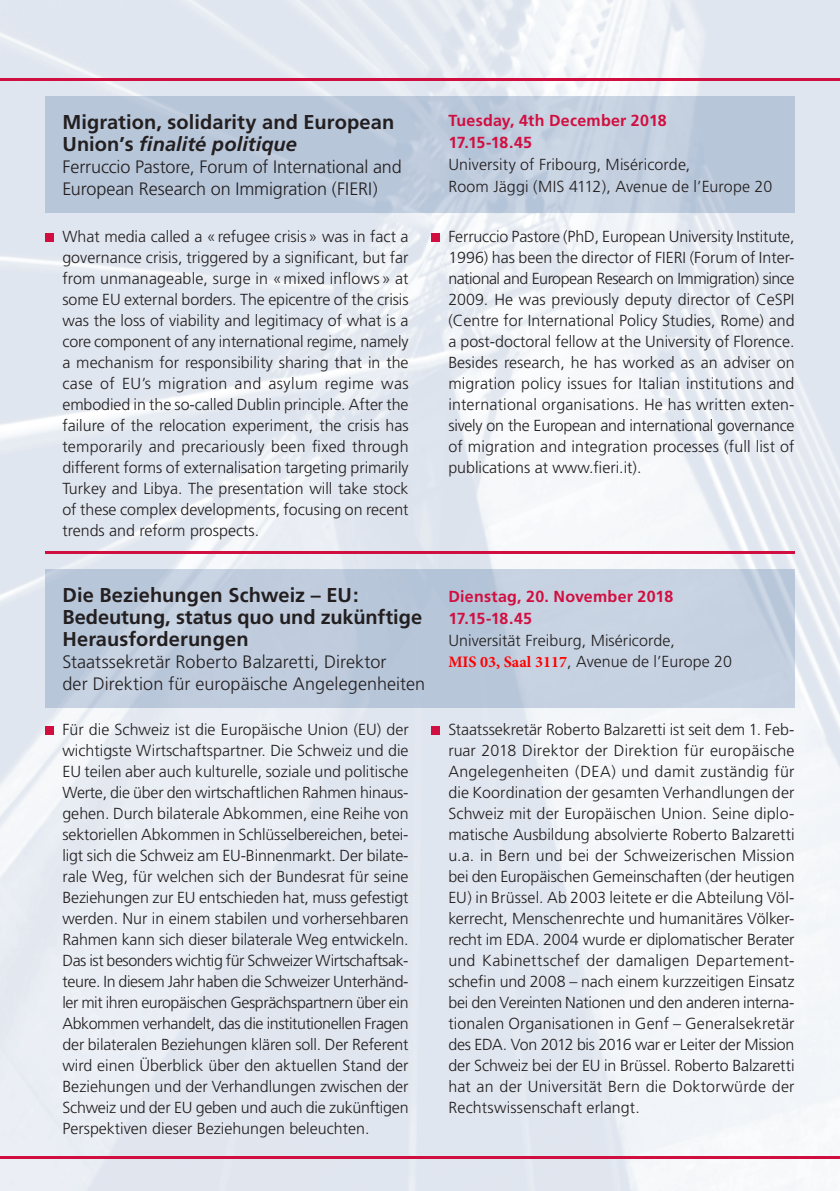
<style>
.page{position:relative;width:840px;height:1191px;background:#fff}
.page>*{position:absolute;margin:0;border:0;box-sizing:border-box;transform-origin:0 0}
.t1{font:700 20px/22px "Frutiger";letter-spacing:.005em;color:#231f20}
.t2{font:300 18px/22px "Frutiger";color:#231f20}
.t3{font:300 16px/21px "Frutiger";color:#231f20;text-align:justify}
.t4{font:700 16px/22px "Frutiger";letter-spacing:.015em;color:#d10e40}
.s1{font-style:italic}
.s2{font-family:"Minion Pro";font-weight:700;color:#f00}
</style>
<div class="page">
<img style="left:0;top:0;width:839px;height:139px">
<img style="left:0;top:139px;width:69px;height:1052px">
<img style="left:770px;top:139px;width:69px;height:1052px">
<img style="left:69px;top:213px;width:701px;height:356px">
<img style="left:69px;top:707px;width:701px;height:484px">
<hr style="left:0;top:78px;width:839px;height:2px;background:#d10e40">
<hr style="left:0;top:1157px;width:839px;height:2px;background:#d10e40">
<img style="left:45px;top:96px;width:749px;height:117px">
<div style="left:45px;top:233px;width:9px;height:9px;background:#d10e40"></div>
<div style="left:431px;top:233px;width:8px;height:9px;background:#d10e40"></div>
<hr style="left:45px;top:552px;width:749px;height:2px;background:#d10e40">
<div style="left:45px;top:726px;width:9px;height:9px;background:#d10e40"></div>
<div style="left:431px;top:726px;width:8px;height:9px;background:#d10e40"></div>
<p class="t1" style="left:62px;top:111px;width:333px">Migration, solidarity and European<br>Union’s <span class="s1">finalité politique</span></p>
<p class="t2" style="left:62px;top:156px;width:341px">Ferruccio Pastore, Forum of International and<br>European Research on Immigration (FIERI)</p>
<p class="t4" style="left:448px;top:109px;width:220px">Tuesday, 4th December 2018<br>17.15-18.45</p>
<p class="t3" style="left:448px;top:153px;width:325px;line-height:22px">University of Fribourg, Miséricorde,<br>Room Jäggi (MIS 4112), Avenue de l’Europe 20</p>
<p class="t3" style="left:62px;top:226px;width:347px">What media called a « refugee crisis » was in fact a governance crisis, triggered by a significant, but far from unmanageable, surge in « mixed inflows » at some EU external borders. The epicentre of the crisis was the loss of viability and legitimacy of what is a core component of any international regime, namely a mechanism for responsibility sharing that in the case of EU’s migration and asylum regime was embodied in the so-called Dublin principle. After the failure of the relocation experiment, the crisis has temporarily and precariously been fixed through different forms of externalisation targeting primarily Turkey and Libya. The presentation will take stock of these complex developments, focusing on recent trends and reform prospects.</p>
<p class="t3" style="left:448px;top:226px;width:347px">Ferruccio Pastore (PhD, European University Institute, 1996) has been the director of FIERI (Forum of Inter&shy;national and European Research on Immigration) since 2009. He was previously deputy director of CeSPI (Centre for International Policy Studies, Rome) and a post-doctoral fellow at the University of Florence.<br>Besides research, he has worked as an adviser on migration policy issues for Italian institutions and international organisations. He has written exten&shy;sively on the European and international governance of migration and integration processes (full list of publications at www.fieri.it).</p>
<p class="t1" style="left:62px;top:584px;width:361px">Die Beziehungen Schweiz – EU:<br>Bedeutung, status quo und zukünftige<br>Herausforderungen</p>
<p class="t2" style="left:62px;top:651px;width:364px">Staatssekretär Roberto Balzaretti, Direktor<br>der Direktion für europäische Angelegenheiten</p>
<p class="t4" style="left:448px;top:585px;width:226px">Dienstag, 20. November 2018<br>17.15-18.45</p>
<p class="t3" style="left:448px;top:630px;width:285px">Universität Freiburg, Miséricorde,<br><span class="s2">MIS 03, Saal 3117</span>, Avenue de l’Europe 20</p>
<p class="t3" style="left:62px;top:719px;width:347px">Für die Schweiz ist die Europäische Union (EU) der wichtigste Wirtschaftspartner. Die Schweiz und die EU teilen aber auch kulturelle, soziale und politische Werte, die über den wirtschaftlichen Rahmen hinaus&shy;gehen. Durch bilaterale Abkommen, eine Reihe von sektoriellen Abkommen in Schlüsselbereichen, betei&shy;ligt sich die Schweiz am EU-Binnenmarkt. Der bilate&shy;rale Weg, für welchen sich der Bundesrat für seine Beziehungen zur EU entschieden hat, muss gefestigt werden. Nur in einem stabilen und vorhersehbaren Rahmen kann sich dieser bilaterale Weg entwickeln.<br>Das ist besonders wichtig für Schweizer Wirtschaftsak&shy;teure. In diesem Jahr haben die Schweizer Unterhänd&shy;ler mit ihren europäischen Gesprächspartnern über ein Abkommen verhandelt, das die institutionellen Fragen der bilateralen Beziehungen klären soll. Der Referent wird einen Überblick über den aktuellen Stand der Beziehungen und der Verhandlungen zwischen der Schweiz und der EU geben und auch die zukünftigen Perspektiven dieser Beziehungen beleuchten.</p>
<p class="t3" style="left:448px;top:719px;width:347px">Staatssekretär Roberto Balzaretti ist seit dem 1. Feb&shy;ruar 2018 Direktor der Direktion für europäische Angelegenheiten (DEA) und damit zuständig für die Koordination der gesamten Verhandlungen der Schweiz mit der Europäischen Union. Seine diplo&shy;matische Ausbildung absolvierte Roberto Balzaretti u.a. in Bern und bei der Schweizerischen Mission bei den Europäischen Gemeinschaften (der heutigen EU) in Brüssel. Ab 2003 leitete er die Abteilung Völ&shy;kerrecht, Menschenrechte und humanitäres Völker&shy;recht im EDA. 2004 wurde er diplomatischer Berater und Kabinettschef der damaligen Departement&shy;schefin und 2008 – nach einem kurzzeitigen Einsatz bei den Vereinten Nationen und den anderen interna&shy;tionalen Organisationen in Genf – Generalsekretär des EDA. Von 2012 bis 2016 war er Leiter der Mission der Schweiz bei der EU in Brüssel. Roberto Balzaretti hat an der Universität Bern die Doktorwürde der Rechtswissenschaft erlangt.</p>
</div>
